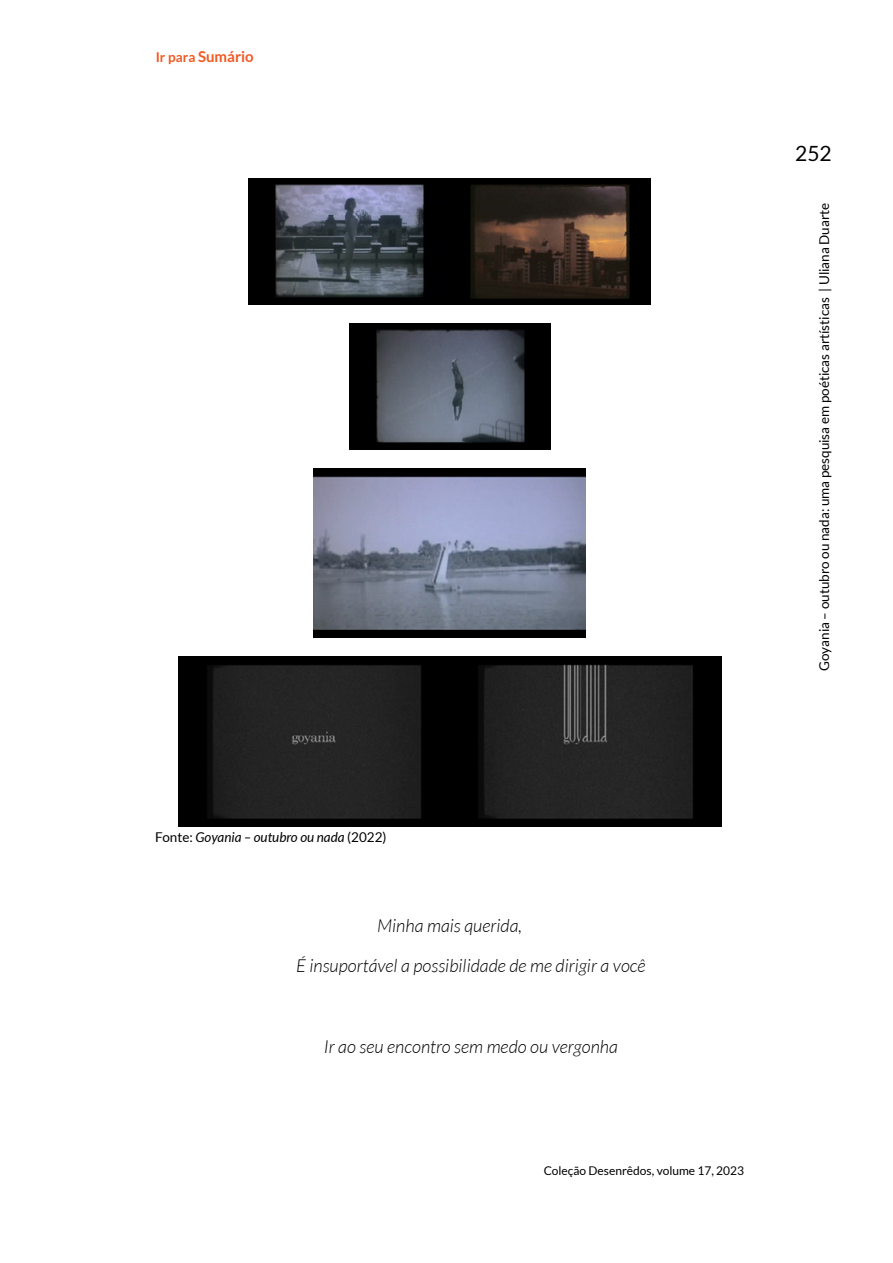
<style>
.page{position:relative;width:893px;height:1263px;background:#fff}
.page>*{position:absolute;margin:0;border:0;box-sizing:border-box;transform-origin:0 0}
.t1{font:21px "Lato";color:#000}
.t2{font:italic 300 18px "Lato";color:#000}
.t3{font:700 15px "Lato";color:#f15922}
.t4{font:13.5px "Lato";color:#000}
.t5{font:italic 13.5px "Lato";color:#000}
.t6{font:12px "Lato";color:#000}
.s1{font-size:13.5px}
.s2{font-style:normal}
</style>
<div class="page">
<img style="left:249px;top:179px;width:401px;height:126px">
<img style="left:349px;top:323px;width:201px;height:126px">
<img style="left:314px;top:468px;width:271px;height:170px">
<img style="left:178px;top:657px;width:543px;height:169px">
<p class="t3" style="left:156px;top:48px;width:100px"><span class="s1">Ir para</span> Sumário</p>
<p class="t1" style="left:795px;top:142px;width:38px">252</p>
<p class="t4" style="left:817px;top:671px;width:470px;rotate:-90deg">Goyania – outubro ou nada: uma pesquisa em poéticas artísticas | Uliana Duarte</p>
<p class="t5" style="left:155px;top:830px;width:233px"><span class="s2">Fonte:</span> Goyania – outubro ou nada <span class="s2">(2022)</span></p>
<p class="t2" style="left:377px;top:915px;width:146px">Minha mais querida,</p>
<p class="t2" style="left:296px;top:956px;width:351px">É insuportável a possibilidade de me dirigir a você</p>
<p class="t2" style="left:324px;top:1037px;width:296px">Ir ao seu encontro sem medo ou vergonha</p>
<p class="t6" style="left:544px;top:1164px;width:202px">Coleção Desenrêdos, volume 17, 2023</p>
</div>
